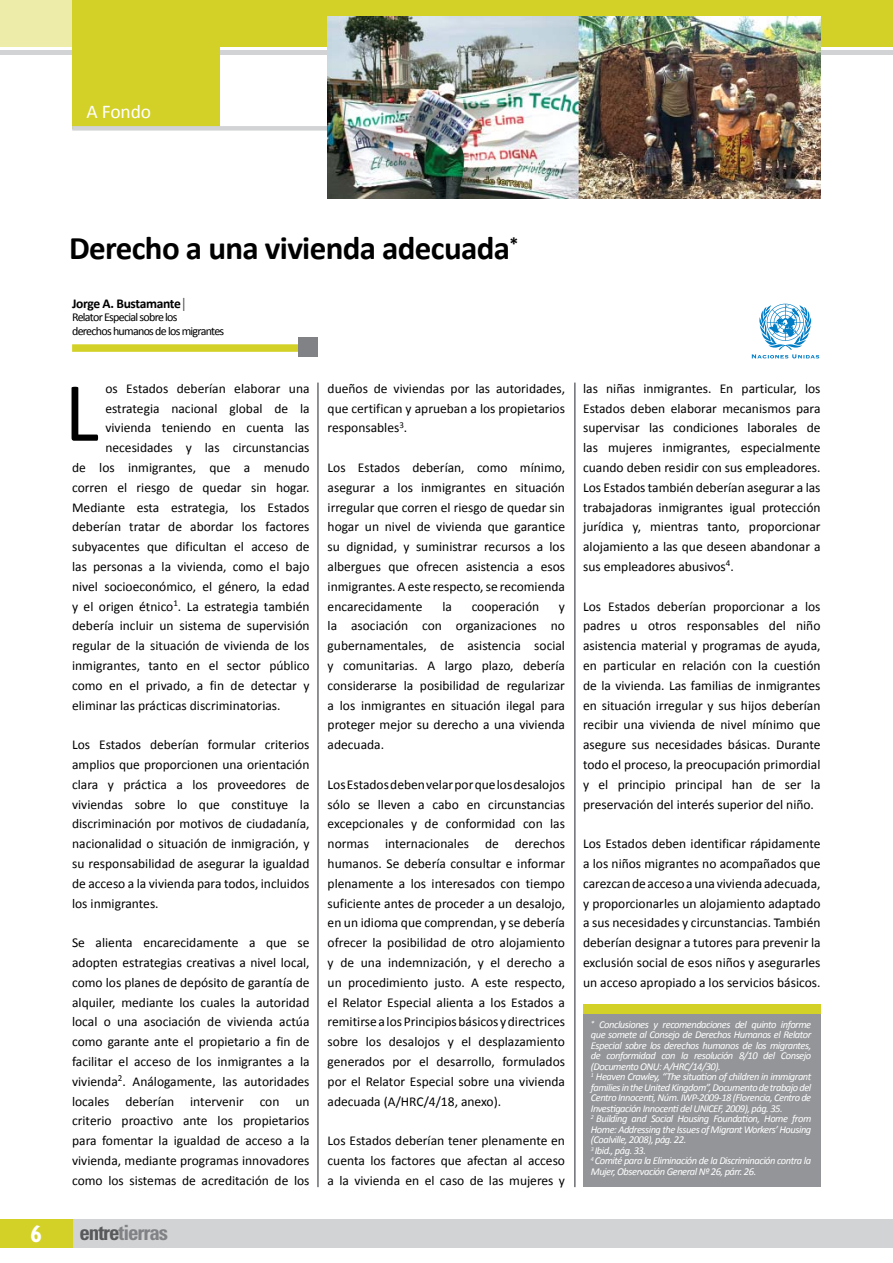
<style>
.page{position:relative;width:893px;height:1263px;background:#fff}
.page>*{position:absolute;margin:0;border:0;box-sizing:border-box;transform-origin:0 0}
.t1{font:85.05px "Calibri";color:#000;scale:.95 1}
.t2{font:700 33px "Calibri";letter-spacing:-.02em;color:#000}
.t3{font:700 condensed 25.5px "Agenda";color:#fff}
.t4{font:700 condensed 21px "Univers";letter-spacing:-.05em;color:#808285}
.t5{font:19.5px "Calibri";letter-spacing:-.005em;color:#fff}
.t6{font:13.5px/19.8px "Calibri";color:#000;text-align:justify}
.t7{font:700 13.5px "Calibri";letter-spacing:-.025em;color:#000}
.t8{font:12px/13.5px "Calibri";letter-spacing:-.06em;color:#000}
.t9{font:italic 10.5px/10.5px "Calibri";letter-spacing:-.045em;color:#fff}
.s1{color:#58595b}
.s2{font-size:7.5px}
</style>
<div class="page">
<div style="left:0;top:0;width:893px;height:47px;background:#d3d127"></div>
<div style="left:0;top:0;width:72px;height:47px;background:#ededa9"></div>
<div style="left:0;top:50px;width:893px;height:5px;background:#d1d3d4"></div>
<div style="left:0;top:1219px;width:893px;height:29px;background:#d1d3d4"></div>
<div style="left:0;top:1219px;width:72px;height:29px;background:#d3d127"></div>
<div style="left:72px;top:0;width:148px;height:128px;background:#d3d127"></div>
<div style="left:72px;top:126px;width:677px;height:5px;background:#d1d3d4"></div>
<hr style="left:317px;top:383px;width:2px;height:804px;background:#6d6e71">
<hr style="left:574px;top:383px;width:1px;height:804px;background:#6d6e71">
<svg style="left:183px;top:298px;width:1px;height:13px"></svg>
<div style="left:72px;top:344px;width:233px;height:8px;background:#d3d127"></div>
<div style="left:298px;top:337px;width:19px;height:20px;background:#808285"></div>
<img style="left:327px;top:16px;width:494px;height:182px">
<div style="left:583px;top:1009px;width:237px;height:178px;background:#939598"></div>
<div style="left:583px;top:1005px;width:237px;height:9px;background:#d3d127"></div>
<svg style="left:751px;top:304px;width:68px;height:55px"></svg>
<h3 class="t5" style="left:86px;top:99px;width:66px">A Fondo</h3>
<h2 class="t2" style="left:69px;top:227px;width:451px">Derecho a una vivienda adecuada<sup>*</sup></h2>
<p class="t7" style="left:72px;top:295px;width:110px">Jorge A. Bustamante</p>
<p class="t8" style="left:72px;top:311px;width:154px">Relator Especial sobre los<br>derechos humanos de los migrantes</p>
<p class="t6" style="left:105px;top:378px;width:206px">os Estados deberían elaborar una</p>
<p class="t6" style="left:105px;top:398px;width:206px">estrategia nacional global de la</p>
<p class="t6" style="left:105px;top:418px;width:206px">vivienda teniendo en cuenta las</p>
<p class="t6" style="left:105px;top:438px;width:206px">necesidades y las circunstancias</p>
<p class="t6" style="left:72px;top:457px;width:239px">de los inmigrantes, que a menudo</p>
<p class="t6" style="left:72px;top:477px;width:239px">corren el riesgo de quedar sin hogar.</p>
<p class="t6" style="left:72px;top:497px;width:239px">Mediante esta estrategia, los Estados</p>
<p class="t6" style="left:72px;top:517px;width:239px">deberían tratar de abordar los factores</p>
<p class="t6" style="left:72px;top:537px;width:239px">subyacentes que dificultan el acceso de</p>
<p class="t6" style="left:72px;top:556px;width:239px">las personas a la vivienda, como el bajo</p>
<p class="t6" style="left:72px;top:576px;width:239px">nivel socioeconómico, el género, la edad</p>
<p class="t6" style="left:72px;top:596px;width:239px">y el origen étnico<sup>1</sup>. La estrategia también</p>
<p class="t6" style="left:72px;top:616px;width:239px">debería incluir un sistema de supervisión</p>
<p class="t6" style="left:72px;top:636px;width:239px">regular de la situación de vivienda de los</p>
<p class="t6" style="left:72px;top:655px;width:239px">inmigrantes, tanto en el sector público</p>
<p class="t6" style="left:72px;top:675px;width:239px">como en el privado, a fin de detectar y</p>
<p class="t6" style="left:72px;top:695px;width:210px">eliminar las prácticas discriminatorias.</p>
<p class="t6" style="left:72px;top:735px;width:239px">Los Estados deberían formular criterios amplios que proporcionen una orientación clara y práctica a los proveedores de viviendas sobre lo que constituye la discriminación por motivos de ciudadanía, nacionalidad o situación de inmigración, y su responsabilidad de asegurar la igualdad de acceso a la vivienda para todos, incluidos los inmigrantes.</p>
<p class="t6" style="left:72px;top:933px;width:239px">Se alienta encarecidamente a que se adopten estrategias creativas a nivel local, como los planes de depósito de garantía de alquiler, mediante los cuales la autoridad local o una asociación de vivienda actúa como garante ante el propietario a fin de facilitar el acceso de los inmigrantes a la vivienda<sup>2</sup>. Análogamente, las autoridades locales deberían intervenir con un criterio proactivo ante los propietarios para fomentar la igualdad de acceso a la vivienda, mediante programas innovadores como los sistemas de acreditación de los</p>
<h1 class="t1" style="left:65px;top:360px;width:37px">L</h1>
<h3 class="t3" style="left:30px;top:1218px;width:13px">6</h3>
<h3 class="t4" style="left:79px;top:1220px;width:90px"><span class="s1">entre</span>tierras</h3>
<p class="t6" style="left:328px;top:378px;width:239px">dueños de viviendas por las autoridades, que certifican y aprueban a los propietarios responsables<sup>3</sup>.</p>
<p class="t6" style="left:328px;top:457px;width:239px">Los Estados deberían, como mínimo, asegurar a los inmigrantes en situación irregular que corren el riesgo de quedar sin hogar un nivel de vivienda que garantice su dignidad, y suministrar recursos a los albergues que ofrecen asistencia a esos inmigrantes. A este respecto, se recomienda encarecidamente</p>
<p class="t6" style="left:442px;top:596px;width:11px">la</p>
<p class="t6" style="left:472px;top:596px;width:69px">cooperación</p>
<p class="t6" style="left:328px;top:596px;width:239px;text-indent:231px">y la asociación con organizaciones no gubernamentales, de asistencia social y comunitarias. A largo plazo, debería considerarse la posibilidad de regularizar a los inmigrantes en situación ilegal para proteger mejor su derecho a una vivienda adecuada.</p>
<p class="t6" style="left:328px;top:774px;width:239px">Los Estados deben velar por que los desalojos sólo se lleven a cabo en circunstancias excepcionales y de conformidad con las normas internacionales de derechos humanos. Se debería consultar e informar plenamente a los interesados con tiempo suficiente antes de proceder a un desalojo, en un idioma que comprendan, y se debería ofrecer la posibilidad de otro alojamiento y de una indemnización, y el derecho a un procedimiento justo. A este respecto, el Relator Especial alienta a los Estados a remitirse a los Principios básicos y directrices sobre los desalojos y el desplazamiento generados por el desarrollo, formulados por el Relator Especial sobre una vivienda adecuada (A/HRC/4/18, anexo).</p>
<p class="t6" style="left:328px;top:1131px;width:239px">Los Estados deberían tener plenamente en cuenta los factores que afectan al acceso a la vivienda en el caso de las mujeres y</p>
<p class="t6" style="left:583px;top:378px;width:239px">las niñas inmigrantes. En particular, los Estados deben elaborar mecanismos para supervisar las condiciones laborales de las mujeres inmigrantes, especialmente cuando deben residir con sus empleadores.<br>Los Estados también deberían asegurar a las trabajadoras inmigrantes igual protección jurídica y, mientras tanto, proporcionar alojamiento a las que deseen abandonar a sus empleadores abusivos<sup>4</sup>.</p>
<p class="t6" style="left:583px;top:596px;width:239px">Los Estados deberían proporcionar a los padres u otros responsables del niño asistencia material y programas de ayuda, en particular en relación con la cuestión de la vivienda. Las familias de inmigrantes en situación irregular y sus hijos deberían recibir una vivienda de nivel mínimo que asegure sus necesidades básicas. Durante todo el proceso, la preocupación primordial y el principio principal han de ser la preservación del interés superior del niño.</p>
<p class="t6" style="left:583px;top:834px;width:239px">Los Estados deben identificar rápidamente a los niños migrantes no acompañados que carezcan de acceso a una vivienda adecuada, y proporcionarles un alojamiento adaptado a sus necesidades y circunstancias. También deberían designar a tutores para prevenir la exclusión social de esos niños y asegurarles un acceso apropiado a los servicios básicos.</p>
<p class="t9" style="left:591px;top:1019px;width:222px"><span class="s2">*</span> Conclusiones y recomendaciones del quinto informe que somete al Consejo de Derechos Humanos el Relator Especial sobre los derechos humanos de los migrantes, de conformidad con la resolución 8/10 del Consejo (Documento ONU: A/HRC/14/30).<br><sup>1</sup> Heaven Crawley, “The situation of children in immigrant families in the United Kingdom”, Documento de trabajo del Centro Innocenti, Núm. IWP-2009-18 (Florencia, Centro de Investigación Innocenti del UNICEF, 2009), pág. 35.<br><sup>2</sup> Building and Social Housing Foundation, Home from Home: Addressing the Issues of Migrant Workers’ Housing (Coalville, 2008), pág. 22.<br><sup>3</sup> Ibid., pág. 33.<br><sup>4</sup> Comité para la Eliminación de la Discriminación contra la Mujer, Observación General Nº 26, párr. 26.</p>
</div>
